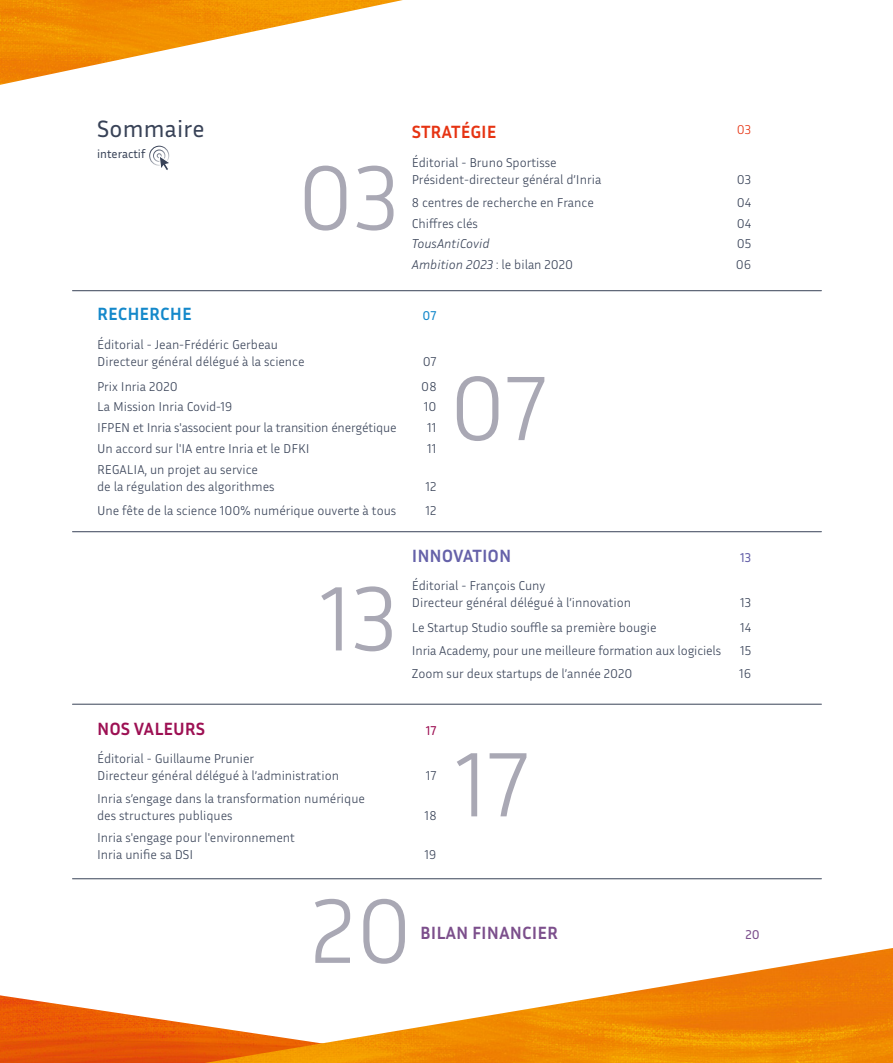
<style>
.page{position:relative;width:893px;height:1063px;background:#fff}
.page>*{position:absolute;margin:0;border:0;box-sizing:border-box;transform-origin:0 0}
.t1{font:300 92.85px "Inria Sans";color:#a9a8b4}
.t2{font:24px "Inria Sans";letter-spacing:.01em;color:#384257}
.t3{font:700 18px "Inria Sans";color:#7c4f8c}
.t4{font:700 18px "Inria Sans";color:#9d1053}
.t5{font:700 18px "Inria Sans";color:#6561a9}
.t6{font:700 18px "Inria Sans";color:#1488ca}
.t7{font:700 18px "Inria Sans";color:#e63312}
.t8{font:300 13.05px/17px "Inria Sans";color:#384257}
.t9{font:italic 300 13.05px "Inria Sans";color:#384257}
.t10{font:13.05px "Inria Sans";color:#9d1053}
.t11{font:13.05px "Inria Sans";color:#7c4f8c}
.t12{font:13.05px "Inria Sans";color:#6561a9}
.t13{font:13.05px "Inria Sans";color:#1488ca}
.t14{font:300 13.05px "Inria Sans";color:#e63312}
.t15{font:12px "Inria Sans";color:#384257}
.s1{font-style:normal}
</style>
<div class="page">
<img style="left:0;top:995px;width:204px;height:68px">
<img style="left:204px;top:948px;width:689px;height:115px">
<hr style="left:72px;top:290px;width:749px;height:1px;background:#384257">
<hr style="left:72px;top:531px;width:749px;height:1px;background:#384257">
<hr style="left:72px;top:704px;width:749px;height:1px;background:#384257">
<hr style="left:72px;top:878px;width:749px;height:1px;background:#384257">
<div style="left:153px;top:150px;width:12px;height:12px;border:1px solid #384257;border-radius:50%"></div>
<div style="left:149px;top:146px;width:20px;height:20px;border:1px solid #384257;border-radius:50%"></div>
<svg style="left:157px;top:153px;width:13px;height:17px"></svg>
<img style="left:0;top:0;width:403px;height:85px">
<h2 class="t2" style="left:97px;top:114px;width:109px">Sommaire</h2>
<p class="t15" style="left:97px;top:146px;width:50px">interactif</p>
<h1 class="t1" style="left:297px;top:137px;width:105px">03</h1>
<h3 class="t7" style="left:412px;top:121px;width:86px">STRATÉGIE</h3>
<p class="t14" style="left:737px;top:121px;width:16px">03</p>
<p class="t8" style="left:412px;top:153px;width:191px">Éditorial - Bruno Sportisse<br>Président-directeur général d’Inria</p>
<p class="t8" style="left:737px;top:170px;width:16px">03</p>
<p class="t8" style="left:412px;top:193px;width:183px">8 centres de recherche en France</p>
<p class="t8" style="left:737px;top:193px;width:16px">04</p>
<p class="t8" style="left:412px;top:214px;width:68px">Chiffres clés</p>
<p class="t8" style="left:737px;top:214px;width:16px">04</p>
<p class="t9" style="left:412px;top:235px;width:79px">TousAntiCovid</p>
<p class="t8" style="left:737px;top:235px;width:16px">05</p>
<p class="t9" style="left:412px;top:256px;width:163px">Ambition 2023 <span class="s1">: le bilan 2020</span></p>
<p class="t8" style="left:736px;top:256px;width:17px">06</p>
<h3 class="t6" style="left:97px;top:303px;width:96px">RECHERCHE</h3>
<p class="t13" style="left:423px;top:307px;width:15px">07</p>
<p class="t8" style="left:97px;top:336px;width:209px">Éditorial - Jean-Frédéric Gerbeau<br>Directeur général délégué à la science</p>
<p class="t8" style="left:423px;top:352px;width:15px">07</p>
<p class="t8" style="left:97px;top:377px;width:82px">Prix Inria 2020</p>
<p class="t8" style="left:421px;top:377px;width:17px">08</p>
<p class="t8" style="left:97px;top:398px;width:137px">La Mission Inria Covid-19</p>
<p class="t8" style="left:424px;top:398px;width:14px">10</p>
<p class="t8" style="left:97px;top:419px;width:301px">IFPEN et Inria s'associent pour la transition énergétique</p>
<p class="t8" style="left:427px;top:419px;width:11px">11</p>
<p class="t8" style="left:97px;top:440px;width:214px">Un accord sur l'IA entre Inria et le DFKI</p>
<p class="t8" style="left:427px;top:440px;width:11px">11</p>
<p class="t8" style="left:97px;top:460px;width:179px">REGALIA, un projet au service de la régulation des algorithmes</p>
<p class="t8" style="left:426px;top:477px;width:12px">12</p>
<p class="t8" style="left:97px;top:502px;width:301px">Une fête de la science 100% numérique ouverte à tous</p>
<p class="t8" style="left:426px;top:502px;width:12px">12</p>
<h1 class="t1" style="left:449px;top:347px;width:101px">07</h1>
<h1 class="t1" style="left:319px;top:558px;width:81px">13</h1>
<h3 class="t5" style="left:412px;top:544px;width:101px">INNOVATION</h3>
<p class="t12" style="left:740px;top:549px;width:13px">13</p>
<p class="t8" style="left:412px;top:577px;width:221px">Éditorial - François Cuny<br>Directeur général délégué à l’innovation</p>
<p class="t8" style="left:740px;top:594px;width:13px">13</p>
<p class="t8" style="left:412px;top:619px;width:246px">Le Startup Studio souffle sa première bougie</p>
<p class="t8" style="left:740px;top:619px;width:12px">14</p>
<p class="t8" style="left:412px;top:642px;width:311px">Inria Academy, pour une meilleure formation aux logiciels</p>
<p class="t8" style="left:740px;top:642px;width:13px">15</p>
<p class="t8" style="left:412px;top:664px;width:222px">Zoom sur deux startups de l’année 2020</p>
<p class="t8" style="left:739px;top:664px;width:13px">16</p>
<h3 class="t4" style="left:97px;top:717px;width:109px">NOS VALEURS</h3>
<p class="t10" style="left:426px;top:722px;width:12px">17</p>
<p class="t8" style="left:97px;top:750px;width:243px">Éditorial - Guillaume Prunier<br>Directeur général délégué à l’administration</p>
<p class="t8" style="left:426px;top:767px;width:12px">17</p>
<p class="t8" style="left:97px;top:789px;width:269px;line-height:17.4px">Inria s’engage dans la transformation numérique des structures publiques</p>
<p class="t8" style="left:97px;top:829px;width:199px">Inria s'engage pour l'environnement<br>Inria unifie sa DSI</p>
<p class="t8" style="left:425px;top:807px;width:13px">18</p>
<p class="t8" style="left:425px;top:846px;width:13px">19</p>
<h1 class="t1" style="left:454px;top:724px;width:78px">17</h1>
<h1 class="t1" style="left:310px;top:870px;width:104px">20</h1>
<h3 class="t3" style="left:420px;top:921px;width:139px">BILAN FINANCIER</h3>
<p class="t11" style="left:745px;top:926px;width:16px">20</p>
</div>
